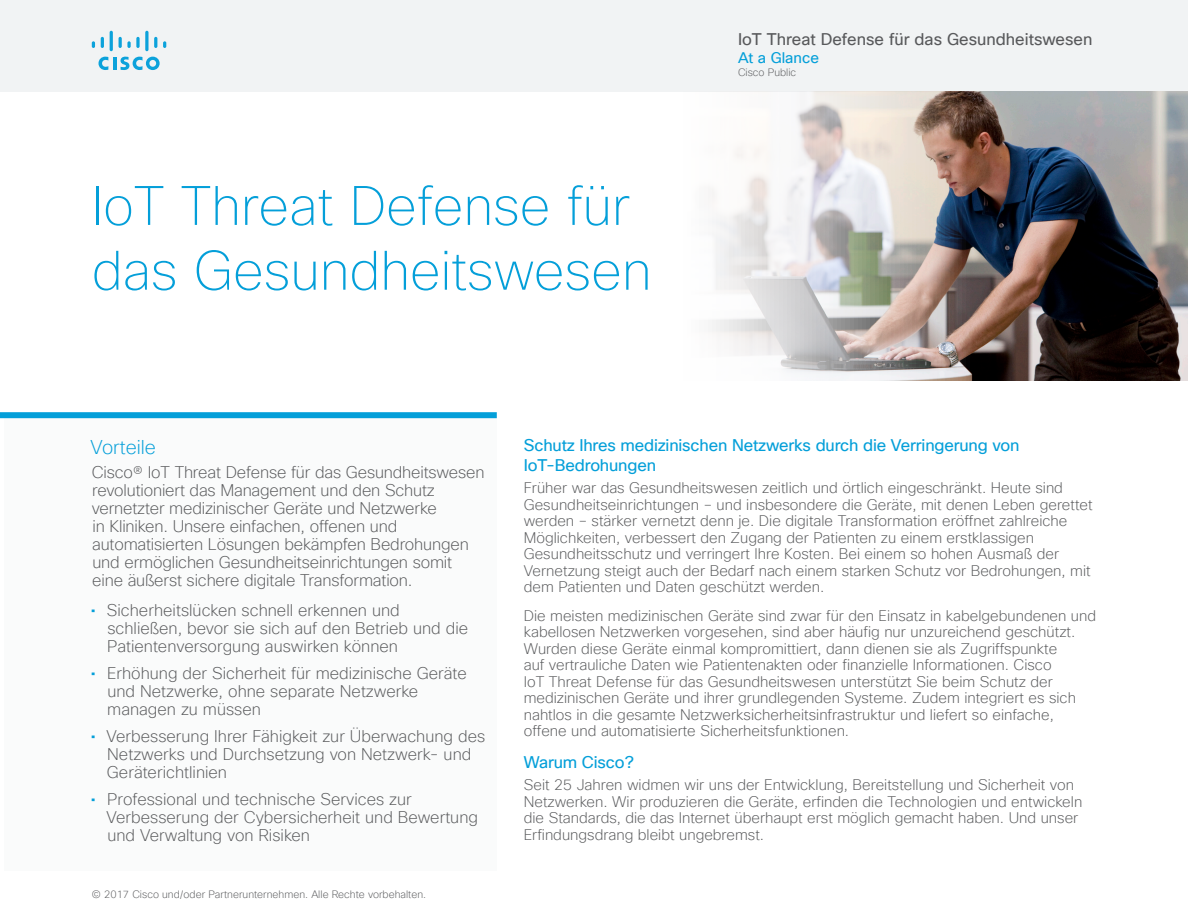
<style>
.page{position:relative;width:1188px;height:918px;background:#fff}
.page>*{position:absolute;margin:0;border:0;box-sizing:border-box;transform-origin:0 0}
.Title_Headline{font:100 54px/64.8px "Cisco Sans TT";color:#049fd9}
.Sidebar_Intro1{font:200 19.5px "Cisco Sans TT";color:#049fd9}
.Sidebar_Intro{font:200 16.5px/18px "Cisco Sans TT";color:#58595b}
.Subhead3{font:16.5px/19.5px "Cisco Sans TT";letter-spacing:-.01em;color:#049fd9}
.t1{font:16.5px "Cisco Sans TT";color:#58595b}
.Body{font:200 15px/16.5px "Cisco Sans TT";color:#58595b}
.t2{font:15px "Cisco Sans TT";color:#049fd9}
.t3{font:200 10.5px "Cisco Sans TT";color:#58595b}
.s1{font-weight:400;color:#049fd9}
</style>
<div class="page">
<div style="left:0;top:0;width:1188px;height:92px;background:#f1f3f4"></div>
<svg style="left:99px;top:57px;width:61px;height:13px"></svg>
<svg style="left:92px;top:41px;width:3px;height:7px"></svg>
<svg style="left:101px;top:37px;width:3px;height:11px"></svg>
<hr style="left:110px;top:31px;width:3px;height:20px;background:#0ca2db;border-radius:2px">
<svg style="left:119px;top:37px;width:12px;height:11px"></svg>
<svg style="left:136px;top:37px;width:4px;height:11px"></svg>
<svg style="left:145px;top:31px;width:4px;height:20px"></svg>
<svg style="left:154px;top:37px;width:3px;height:11px"></svg>
<svg style="left:163px;top:41px;width:3px;height:7px"></svg>
<div style="left:4px;top:418px;width:493px;height:453px;background:#fafbfb"></div>
<div style="left:0;top:412px;width:497px;height:6px;background:#049fd9"></div>
<img style="left:712px;top:92px;width:476px;height:288px">
<p class="Title_Headline" style="left:92px;top:175px;width:561px">IoT Threat Defense für das Gesundheitswesen</p>
<p class="t1" style="left:738px;top:28px;width:356px">IoT Threat Defense für das Gesundheitswesen</p>
<p class="t2" style="left:738px;top:48px;width:83px">At a Glance</p>
<p class="t3" style="left:738px;top:66px;width:60px">Cisco Public</p>
<p class="Sidebar_Intro1" style="left:91px;top:434px;width:67px">Vorteile</p>
<p class="Sidebar_Intro" style="left:92px;top:463px;width:394px">Cisco® IoT Threat Defense für das Gesundheitswesen revolutioniert das Management und den Schutz vernetzter medizinischer Geräte und Netzwerke<br>in Kliniken. Unsere einfachen, offenen und automatisierten Lösungen bekämpfen Bedrohungen und ermöglichen Gesundheitseinrichtungen somit eine äußerst sichere digitale Transformation.</p>
<p class="Sidebar_Intro" style="left:107px;top:601px;width:362px;text-indent:-17px"><span class="s1">•</span> Sicherheitslücken schnell erkennen und schließen, bevor sie sich auf den Betrieb und die<br>Patientenversorgung auswirken können</p>
<p class="Sidebar_Intro" style="left:107px;top:664px;width:361px;text-indent:-17px"><span class="s1">•</span> Erhöhung der Sicherheit für medizinische Geräte und Netzwerke, ohne separate Netzwerke managen zu müssen</p>
<p class="Sidebar_Intro" style="left:107px;top:727px;width:380px;text-indent:-16px"><span class="s1">•</span> Verbesserung Ihrer Fähigkeit zur Überwachung des<br>Netzwerks und Durchsetzung von Netzwerk- und<br>Geräterichtlinien</p>
<p class="Sidebar_Intro" style="left:107px;top:790px;width:373px;text-indent:-16px"><span class="s1">•</span> Professional und technische Services zur<br>Verbesserung der Cybersicherheit und Bewertung und Verwaltung von Risiken</p>
<p class="t3" style="left:92px;top:887px;width:336px">© 2017 Cisco und/oder Partnerunternehmen. Alle Rechte vorbehalten.</p>
<p class="Subhead3" style="left:524px;top:436px;width:497px">Schutz Ihres medizinischen Netzwerks durch die Verringerung von<br>IoT-Bedrohungen</p>
<p class="Body" style="left:524px;top:480px;width:570px">Früher war das Gesundheitswesen zeitlich und örtlich eingeschränkt. Heute sind Gesundheitseinrichtungen – und insbesondere die Geräte, mit denen Leben gerettet werden – stärker vernetzt denn je. Die digitale Transformation eröffnet zahlreiche Möglichkeiten, verbessert den Zugang der Patienten zu einem erstklassigen Gesundheitsschutz und verringert Ihre Kosten. Bei einem so hohen Ausmaß der Vernetzung steigt auch der Bedarf nach einem starken Schutz vor Bedrohungen, mit dem Patienten und Daten geschützt werden.</p>
<p class="Body" style="left:524px;top:608px;width:574px">Die meisten medizinischen Geräte sind zwar für den Einsatz in kabelgebundenen und kabellosen Netzwerken vorgesehen, sind aber häufig nur unzureichend geschützt.<br>Wurden diese Geräte einmal kompromittiert, dann dienen sie als Zugriffspunkte<br>auf vertrauliche Daten wie Patientenakten oder finanzielle Informationen. Cisco<br>IoT Threat Defense für das Gesundheitswesen unterstützt Sie beim Schutz der medizinischen Geräte und ihrer grundlegenden Systeme. Zudem integriert es sich nahtlos in die gesamte Netzwerksicherheitsinfrastruktur und liefert so einfache, offene und automatisierte Sicherheitsfunktionen.</p>
<p class="Subhead3" style="left:524px;top:753px;width:112px">Warum Cisco?</p>
<p class="Body" style="left:524px;top:777px;width:560px">Seit 25 Jahren widmen wir uns der Entwicklung, Bereitstellung und Sicherheit von Netzwerken. Wir produzieren die Geräte, erfinden die Technologien und entwickeln die Standards, die das Internet überhaupt erst möglich gemacht haben. Und unser Erfindungsdrang bleibt ungebremst.</p>
</div>
